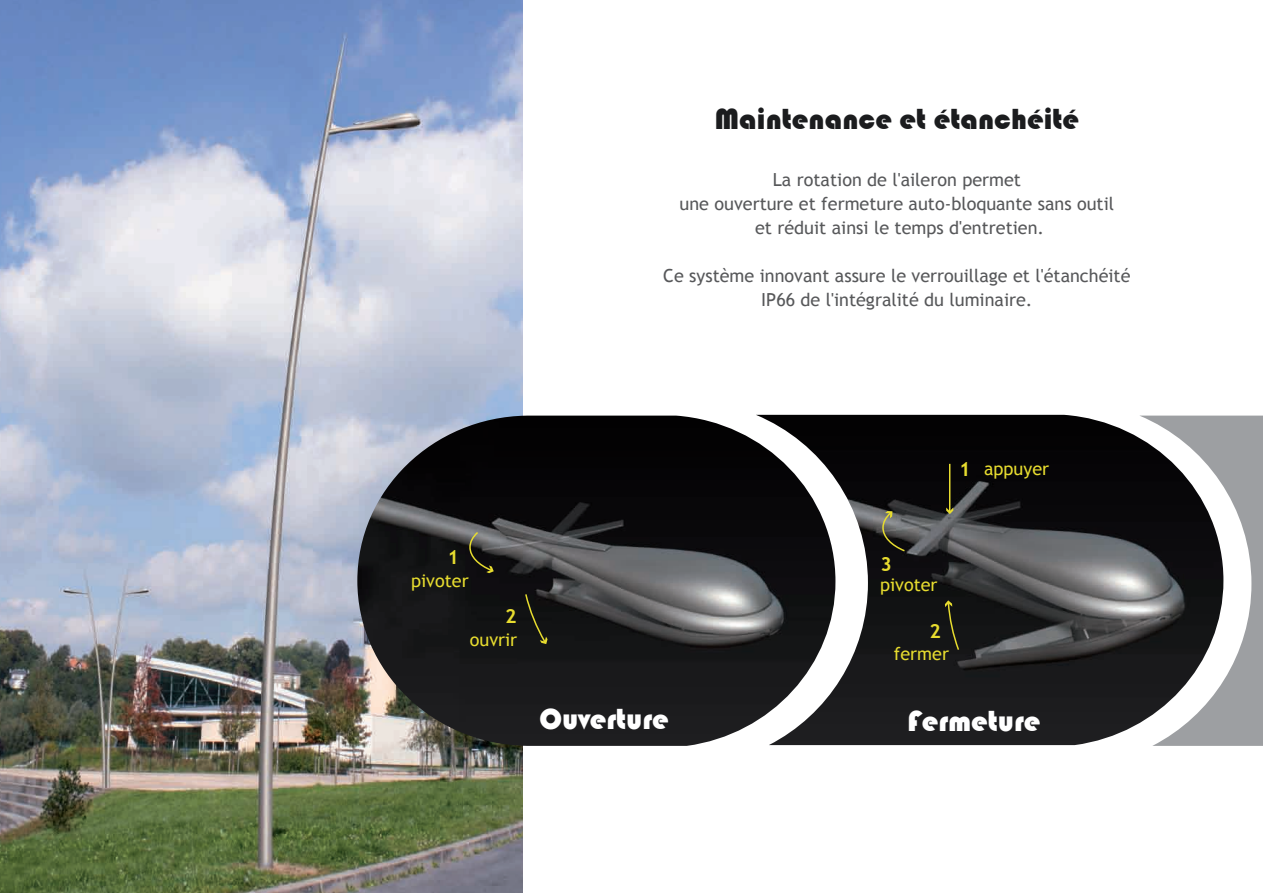
<style>
.page{position:relative;width:1263px;height:893px;background:#fff}
.page>*{position:absolute;margin:0;border:0;box-sizing:border-box;transform-origin:0 0}
.t1{font:30px "Bauhaus 93";color:#1b1c1e}
.t2{font:30px "Bauhaus 93";color:#fff}
.t3{font:700 19.5px "Trebuchet MS";color:#e7dc2f}
.t4{font:18px/24px "Trebuchet MS";color:#57585a;text-align:center}
.t5{font:18px "Trebuchet MS";color:#e7dc2f}
</style>
<div class="page">
<img style="left:0;top:0;width:522px;height:893px">
<svg style="left:1152px;top:416px;width:111px;height:330px"></svg>
<img style="left:357px;top:416px;width:478px;height:330px">
<img style="left:756px;top:415px;width:467px;height:330px">
<hr style="left:949px;top:464px;width:1px;height:48px;background:#e7dc2f">
<svg style="left:946px;top:508px;width:7px;height:6px"></svg>
<svg style="left:945px;top:600px;width:15px;height:52px"></svg>
<svg style="left:881px;top:511px;width:25px;height:42px"></svg>
<svg style="left:524px;top:593px;width:23px;height:51px"></svg>
<svg style="left:468px;top:530px;width:26px;height:43px"></svg>
<h1 class="t1" style="left:715px;top:102px;width:366px">Maintenance et étanchéité</h1>
<p class="t4" style="left:680px;top:168px;width:436px">La rotation de l'aileron permet<br>une ouverture et fermeture auto-bloquante sans outil et réduit ainsi le temps d'entretien.</p>
<p class="t4" style="left:663px;top:264px;width:469px">Ce système innovant assure le verrouillage et l'étanchéité<br>IP66 de l'intégralité du luminaire.</p>
<p class="t3" style="left:959px;top:457px;width:13px">1</p>
<p class="t5" style="left:984px;top:458px;width:67px">appuyer</p>
<p class="t3" style="left:448px;top:545px;width:13px">1</p>
<p class="t5" style="left:411px;top:570px;width:59px">pivoter</p>
<p class="t3" style="left:505px;top:604px;width:13px">2</p>
<p class="t5" style="left:470px;top:629px;width:49px">ouvrir</p>
<p class="t3" style="left:880px;top:552px;width:13px">3</p>
<p class="t5" style="left:880px;top:574px;width:59px">pivoter</p>
<p class="t3" style="left:929px;top:619px;width:13px">2</p>
<p class="t5" style="left:894px;top:643px;width:57px">fermer</p>
<h1 class="t2" style="left:539px;top:702px;width:131px">Ouverture</h1>
<h1 class="t2" style="left:907px;top:704px;width:135px">Fermeture</h1>
</div>
